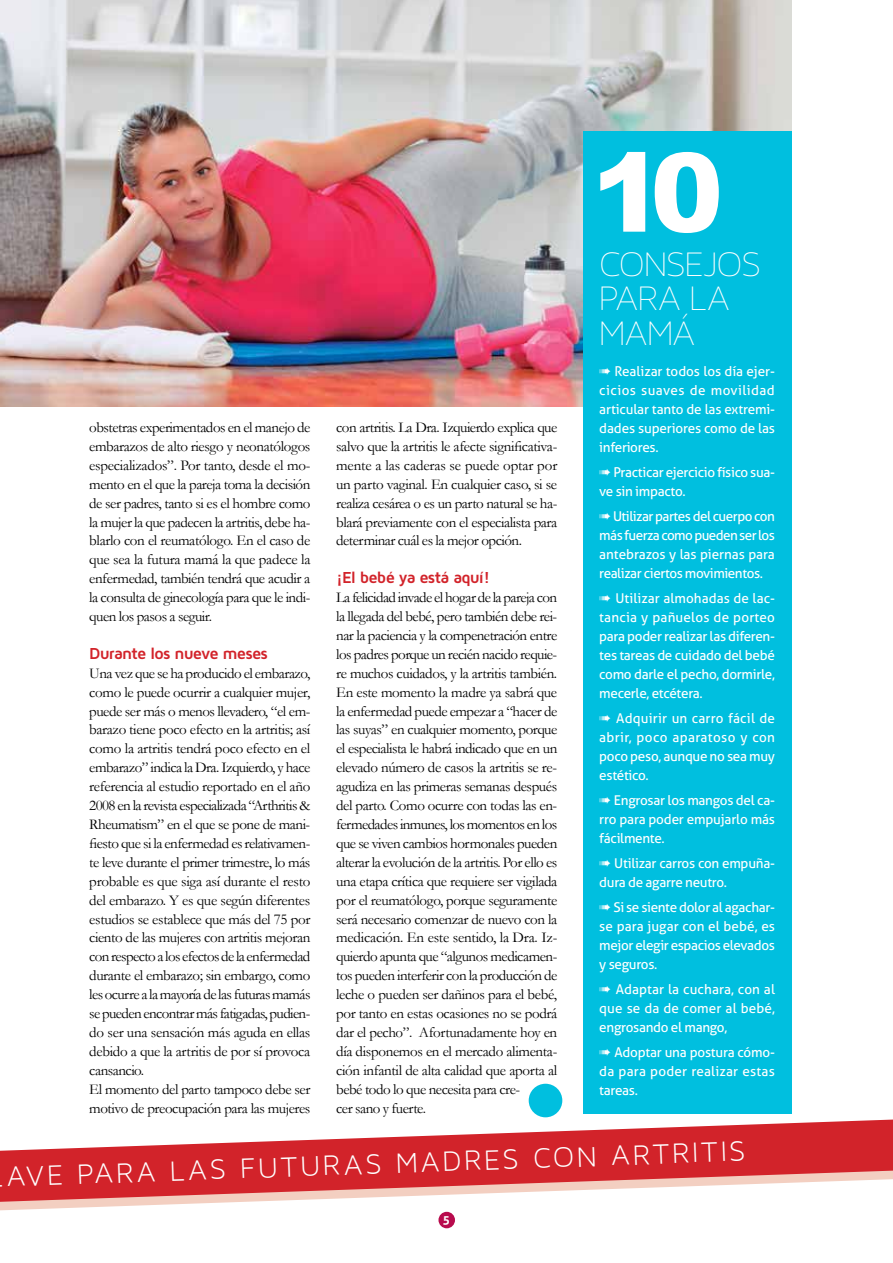
<style>
.page{position:relative;width:893px;height:1263px;background:#fff}
.page>*{position:absolute;margin:0;border:0;box-sizing:border-box;transform-origin:0 0}
.t1{font:900 109.5px "Arial";color:#fff}
.t2{font:37.8px/34.5px "Maven Pro Light 200";letter-spacing:-.02em;color:#fff}
.t3{font:30px "Maven Pro Light 300";color:#fff}
.t4{font:700 16.5px "Maven Pro";letter-spacing:-.055em;color:#d2232a}
.t5{font:15px/18.9px "Garamond";letter-spacing:-.03em;color:#000;text-align:justify}
.t6{font:13.5px/18.9px "Aller";letter-spacing:-.02em;color:#fff;text-align:justify}
.t7{font:700 12px "Aller";color:#fff}
</style>
<div class="page">
<div style="left:438px;top:1212px;width:17px;height:16px;background:#b80b4d;border-radius:50%"></div>
<svg style="left:0;top:1202px;width:235px;height:8px"></svg>
<svg style="left:0;top:1119px;width:893px;height:83px;fill:#d2232a"></svg>
<img style="left:0;top:0;width:791px;height:407px">
<div style="left:583px;top:132px;width:208px;height:982px;background:#00bfdf"></div>
<div style="left:529px;top:1084px;width:33px;height:33px;background:#00bfdf;border-radius:50%"></div>
<h1 class="t1" style="left:591px;top:113px;width:133px">10</h1>
<h2 class="t2" style="left:599px;top:246px;width:163px">CONSEJOS<br>PARA LA<br>MAMÁ</h2>
<p class="t6" style="left:599px;top:362px;width:177px">➠ Realizar todos los día ejer&shy;cicios suaves de movilidad articular tanto de las extremi&shy;dades superiores como de las inferiores.</p>
<p class="t6" style="left:599px;top:463px;width:177px">➠ Practicar ejercicio físico sua&shy;ve sin impacto.</p>
<p class="t6" style="left:599px;top:507px;width:177px">➠ Utilizar partes del cuerpo con más fuerza como pueden ser los antebrazos y las piernas para realizar ciertos movimientos.</p>
<p class="t6" style="left:599px;top:589px;width:177px">➠ Utilizar almohadas de lac&shy;tancia y pañuelos de porteo para poder realizar las diferen&shy;tes tareas de cuidado del bebé como darle el pecho, dormirle, mecerle, etcétera.</p>
<p class="t6" style="left:599px;top:708px;width:177px">➠ Adquirir un carro fácil de abrir, poco aparatoso y con poco peso, aunque no sea muy estético.</p>
<p class="t6" style="left:599px;top:790px;width:177px">➠ Engrosar los mangos del ca&shy;rro para poder empujarlo más fácilmente.</p>
<p class="t6" style="left:599px;top:853px;width:177px">➠ Utilizar carros con empuña&shy;dura de agarre neutro.</p>
<p class="t6" style="left:599px;top:898px;width:177px">➠ Si se siente dolor al agachar&shy;se para jugar con el bebé, es mejor elegir espacios elevados y seguros.</p>
<p class="t6" style="left:599px;top:980px;width:177px">➠ Adaptar la cuchara, con al que se da de comer al bebé, engrosando el mango,</p>
<p class="t6" style="left:599px;top:1043px;width:177px">➠ Adoptar una postura cómo&shy;da para poder realizar estas tareas.</p>
<p class="t5" style="left:89px;top:418px;width:223px">obstetras experimentados en el manejo de embarazos de alto riesgo y neonatólogos especializados”. Por tanto, desde el mo&shy;mento en el que la pareja toma la decisión de ser padres, tanto si es el hombre como la mujer la que padecen la artritis, debe ha&shy;blarlo con el reumatólogo. En el caso de que sea la futura mamá la que padece la enfermedad, también tendrá que acudir a la consulta de ginecología para que le indi&shy;quen los pasos a seguir.</p>
<p class="t4" style="left:89px;top:643px;width:180px">Durante los nueve meses</p>
<p class="t5" style="left:89px;top:663px;width:223px;text-align:left">Una vez que se ha producido el embarazo, como le puede ocurrir a cualquier mujer, puede ser más o menos llevadero, “el em&shy;barazo tiene poco efecto en la artritis; así como la artritis tendrá poco efecto en el embarazo” indica la Dra. Izquierdo, y hace referencia al estudio reportado en el año 2008 en la revista especializada “Arthritis &amp; Rheumatism” en el que se pone de mani&shy;fiesto que si la enfermedad es relativamen&shy;te leve durante el primer trimestre, lo más probable es que siga así durante el resto del embarazo. Y es que según diferentes estudios se establece que más del 75 por ciento de las mujeres con artritis mejoran con respecto a los efectos de la enfermedad durante el embarazo; sin embargo, como les ocurre a la mayoría de las futuras mamás se pueden encontrar más fatigadas, pudien&shy;do ser una sensación más aguda en ellas debido a que la artritis de por sí provoca cansancio.<br>El momento del parto tampoco debe ser motivo de preocupación para las mujeres</p>
<p class="t5" style="left:336px;top:418px;width:223px">con artritis. La Dra. Izquierdo explica que salvo que la artritis le afecte significativa&shy;mente a las caderas se puede optar por un parto vaginal. En cualquier caso, si se realiza cesárea o es un parto natural se ha&shy;blará previamente con el especialista para determinar cuál es la mejor opción.</p>
<p class="t4" style="left:336px;top:567px;width:155px">¡El bebé ya está aquí!</p>
<p class="t5" style="left:336px;top:588px;width:223px;text-align:left">La felicidad invade el hogar de la pareja con la llegada del bebé, pero también debe rei&shy;nar la paciencia y la compenetración entre los padres porque un recién nacido requie&shy;re muchos cuidados, y la artritis también.<br>En este momento la madre ya sabrá que la enfermedad puede empezar a “hacer de las suyas” en cualquier momento, porque el especialista le habrá indicado que en un elevado número de casos la artritis se re&shy;agudiza en las primeras semanas después del parto. Como ocurre con todas las en&shy;fermedades inmunes, los momentos en los que se viven cambios hormonales pueden alterar la evolución de la artritis. Por ello es una etapa crítica que requiere ser vigilada por el reumatólogo, porque seguramente será necesario comenzar de nuevo con la medicación. En este sentido, la Dra. Iz&shy;quierdo apunta que “algunos medicamen&shy;tos pueden interferir con la producción de leche o pueden ser dañinos para el bebé, por tanto en estas ocasiones no se podrá dar el pecho”. Afortunadamente hoy en día disponemos en el mercado alimenta&shy;ción infantil de alta calidad que aporta al bebé todo lo que necesita para cre-<br>cer sano y fuerte.</p>
<h3 class="t3" style="left:6px;top:1160px;width:565px;rotate:-2deg">ave par a l as f utur as madre s con</h3>
<h3 class="t3" style="left:611px;top:1139px;width:136px;rotate:-2deg">ar tr itis</h3>
<p class="t7" style="left:443px;top:1212px;width:9px">5</p>
</div>
